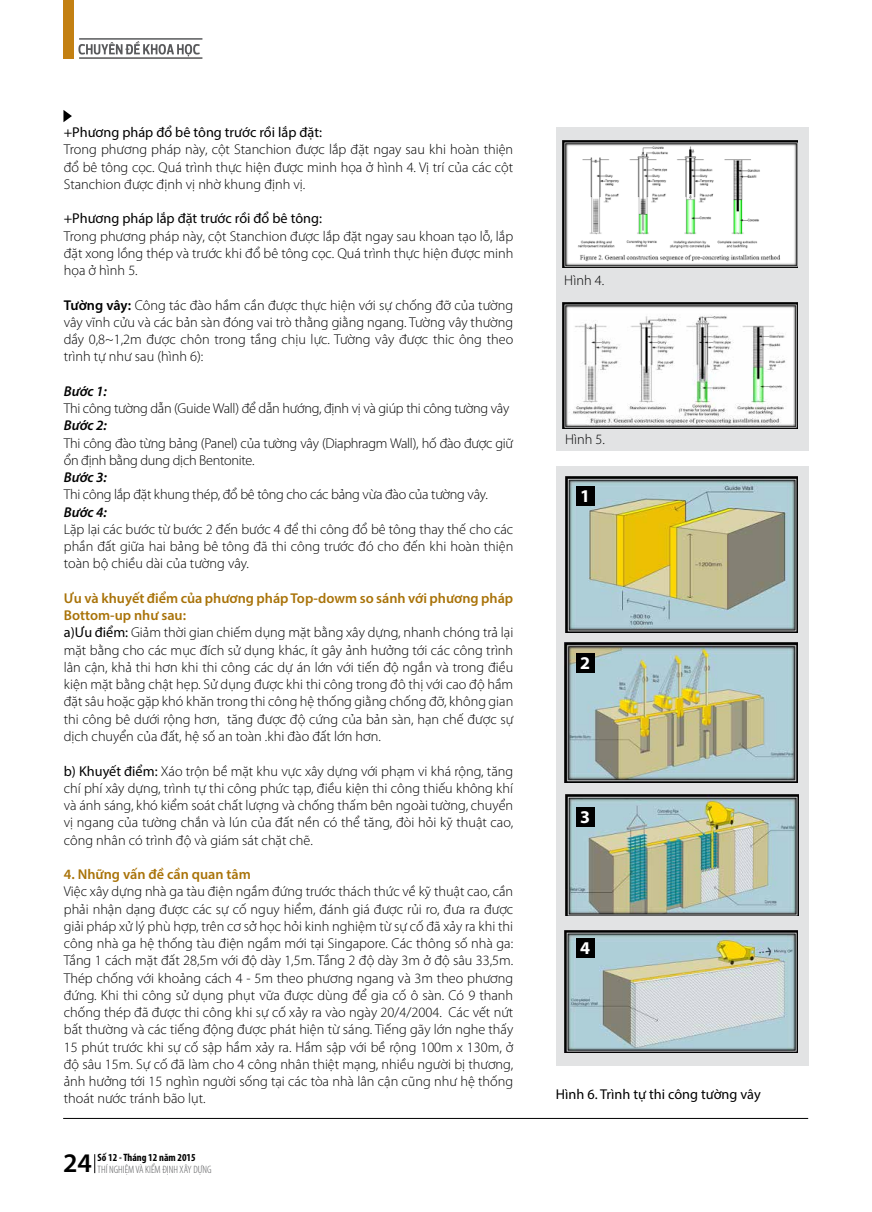
<style>
.page{position:relative;width:872px;height:1212px;background:#fff}
.page>*{position:absolute;margin:0;border:0;box-sizing:border-box;transform-origin:0 0}
.t1{font:600 27px "Myriad Pro";color:#000}
.t2{font:700 18px "Myriad Pro";color:#fff}
.t3{font:300 14.25px/17.2px "Myriad Pro";color:#000;text-align:justify}
.t4{font:300 14.25px/17.2px "Myriad Pro";letter-spacing:-.02em;color:#000}
.t5{font:14.25px "Myriad Pro";color:#000}
.t6{font:italic 600 14.25px "Myriad Pro";color:#000}
.t7{font:600 14.25px "Myriad Pro";color:#a97309}
.t8{font:300 condensed 10.65px "Myriad Pro";color:#58595b}
.t9{font:700 condensed 10.65px "Myriad Pro";color:#000}
.s1{font-weight:600}
.s2{font-weight:600;color:#a97309}
.s3{font-weight:400}
</style>
<div class="page">
<svg style="left:94px;top:1154px;width:1px;height:19px"></svg>
<hr style="left:63px;top:1118px;width:745px;height:1px;background:#000">
<svg style="left:78px;top:41px;width:122px;height:15px"></svg>
<div style="left:63px;top:0;width:11px;height:58px;background:#c38012"></div>
<hr style="left:79px;top:38px;width:123px;height:2px;background:#58595b">
<hr style="left:79px;top:58px;width:123px;height:1px;background:#000">
<div style="left:556px;top:466px;width:252px;height:600px;background:#e2e3e4"></div>
<div style="left:556px;top:127px;width:252px;height:324px;background:#e2e3e4"></div>
<img style="left:563px;top:140px;width:235px;height:128px">
<img style="left:563px;top:303px;width:234px;height:125px">
<img style="left:565px;top:477px;width:232px;height:155px">
<img style="left:564px;top:643px;width:234px;height:139px">
<img style="left:565px;top:795px;width:233px;height:121px">
<img style="left:564px;top:930px;width:234px;height:123px">
<div style="left:575px;top:486px;width:19px;height:20px;background:#000"></div>
<div style="left:575px;top:653px;width:19px;height:20px;background:#000"></div>
<div style="left:575px;top:807px;width:19px;height:20px;background:#000"></div>
<div style="left:575px;top:938px;width:19px;height:20px;background:#000"></div>
<svg style="left:63px;top:110px;width:9px;height:12px"></svg>
<p class="t5" style="left:64px;top:123px;width:260px">+Phương pháp đổ bê tông trước rồi lắp đặt:</p>
<p class="t3" style="left:64px;top:141px;width:451px">Trong phương pháp này, cột Stanchion được lắp đặt ngay sau khi hoàn thiện đổ bê tông cọc. Quá trình thực hiện được minh họa ở hình 4. Vị trí của các cột Stanchion được định vị nhờ khung định vị.</p>
<p class="t5" style="left:64px;top:210px;width:260px">+Phương pháp lắp đặt trước rồi đổ bê tông:</p>
<p class="t3" style="left:64px;top:227px;width:451px">Trong phương pháp này, cột Stanchion được lắp đặt ngay sau khoan tạo lỗ, lắp đặt xong lồng thép và trước khi đổ bê tông cọc. Quá trình thực hiện được minh họa ở hình 5.</p>
<p class="t3" style="left:64px;top:296px;width:451px"><span class="s1">Tường vây:</span> Công tác đào hầm cần được thực hiện với sự chống đỡ của tường vây vĩnh cửu và các bản sàn đóng vai trò thằng giằng ngang. Tường vây thường dầy 0,8~1,2m được chôn trong tầng chịu lực. Tường vây được thic ông theo trình tự như sau (hình 6):</p>
<p class="t6" style="left:64px;top:382px;width:45px">Bước 1:</p>
<p class="t4" style="left:64px;top:400px;width:447px">Thi công tường dẫn (Guide Wall) để dẫn hướng, định vị và giúp thi công tường vây</p>
<p class="t6" style="left:64px;top:416px;width:45px">Bước 2:</p>
<p class="t4" style="left:64px;top:434px;width:451px">Thi công đào từng bảng (Panel) của tường vây (Diaphragm Wall), hố đào được giữ ổn định bằng dung dịch Bentonite.</p>
<p class="t6" style="left:64px;top:468px;width:45px">Bước 3:</p>
<p class="t4" style="left:64px;top:486px;width:425px">Thi công lắp đặt khung thép, đổ bê tông cho các bảng vừa đào của tường vây.</p>
<p class="t6" style="left:64px;top:503px;width:45px">Bước 4:</p>
<p class="t3" style="left:64px;top:520px;width:451px">Lặp lại các bước từ bước 2 đến bước 4 để thi công đổ bê tông thay thế cho các phần đất giữa hai bảng bê tông đã thi công trước đó cho đến khi hoàn thiện toàn bộ chiều dài của tường vây.</p>
<p class="t3" style="left:64px;top:589px;width:451px;text-align:left"><span class="s2">Ưu và khuyết điểm của phương pháp Top-dowm so sánh với phương pháp Bottom-up như sau:<br></span><span class="s3">a)Ưu điểm:</span> Giảm thời gian chiếm dụng mặt bằng xây dựng, nhanh chóng trả lại mặt bằng cho các mục đích sử dụng khác, ít gây ảnh hưởng tới các công trình lân cận, khả thi hơn khi thi công các dự án lớn với tiến độ ngắn và trong điều kiện mặt bằng chật hẹp. Sử dụng được khi thi công trong đô thị với cao độ hầm đặt sâu hoặc gặp khó khăn trong thi công hệ thống giằng chống đỡ, không gian thi công bê dưới rộng hơn, tăng được độ cứng của bản sàn, hạn chế được sự dịch chuyển của đất, hệ số an toàn .khi đào đất lớn hơn.</p>
<p class="t3" style="left:64px;top:762px;width:451px"><span class="s3">b) Khuyết điểm:</span> Xáo trộn bề mặt khu vực xây dựng với phạm vi khá rộng, tăng chí phí xây dựng, trình tự thi công phức tạp, điều kiện thi công thiếu không khí và ánh sáng, khó kiểm soát chất lượng và chống thấm bên ngoài tường, chuyển vị ngang của tường chắn và lún của đất nền có thể tăng, đòi hỏi kỹ thuật cao, công nhân có trình độ và giám sát chặt chẽ.</p>
<p class="t7" style="left:64px;top:865px;width:189px">4. Những vấn đề cần quan tâm</p>
<p class="t3" style="left:64px;top:883px;width:451px">Việc xây dựng nhà ga tàu điện ngầm đứng trước thách thức về kỹ thuật cao, cần phải nhận dạng được các sự cố nguy hiểm, đánh giá được rủi ro, đưa ra được giải pháp xử lý phù hợp, trên cơ sở học hỏi kinh nghiệm từ sự cố đã xảy ra khi thi công nhà ga hệ thống tàu điện ngầm mới tại Singapore. Các thông số nhà ga:<br>Tầng 1 cách mặt đất 28,5m với độ dày 1,5m. Tầng 2 độ dày 3m ở độ sâu 33,5m.<br>Thép chống với khoảng cách 4 - 5m theo phương ngang và 3m theo phương đứng. Khi thi công sử dụng phụt vữa được dùng để gia cố ô sàn. Có 9 thanh chống thép đã được thi công khi sự cố xảy ra vào ngày 20/4/2004. Các vết nứt bất thường và các tiếng động được phát hiện từ sáng. Tiếng gãy lớn nghe thấy 15 phút trước khi sự cố sập hầm xảy ra. Hầm sập với bề rộng 100m x 130m, ở độ sâu 15m. Sự cố đã làm cho 4 công nhân thiệt mạng, nhiều người bị thương, ảnh hưởng tới 15 nghìn người sống tại các tòa nhà lân cận cũng như hệ thống thoát nước tránh bão lụt.</p>
<p class="t9" style="left:98px;top:1150px;width:100px">Số 12 - Tháng 12 năm 2015</p>
<h1 class="t1" style="left:63px;top:1146px;width:30px">24</h1>
<p class="t8" style="left:98px;top:1163px;width:115px">THÍ NGHIỆM VÀ KIỂM ĐỊNH XÂY DỰNG</p>
<p class="t3" style="left:564px;top:272px;width:41px">Hình 4.</p>
<p class="t3" style="left:565px;top:431px;width:41px">Hình 5.</p>
<p class="t2" style="left:580px;top:484px;width:11px">1</p>
<p class="t2" style="left:580px;top:651px;width:11px">2</p>
<p class="t2" style="left:580px;top:805px;width:11px">3</p>
<p class="t2" style="left:580px;top:936px;width:11px">4</p>
<p class="t5" style="left:556px;top:1085px;width:206px">Hình 6. Trình tự thi công tường vây</p>
</div>
